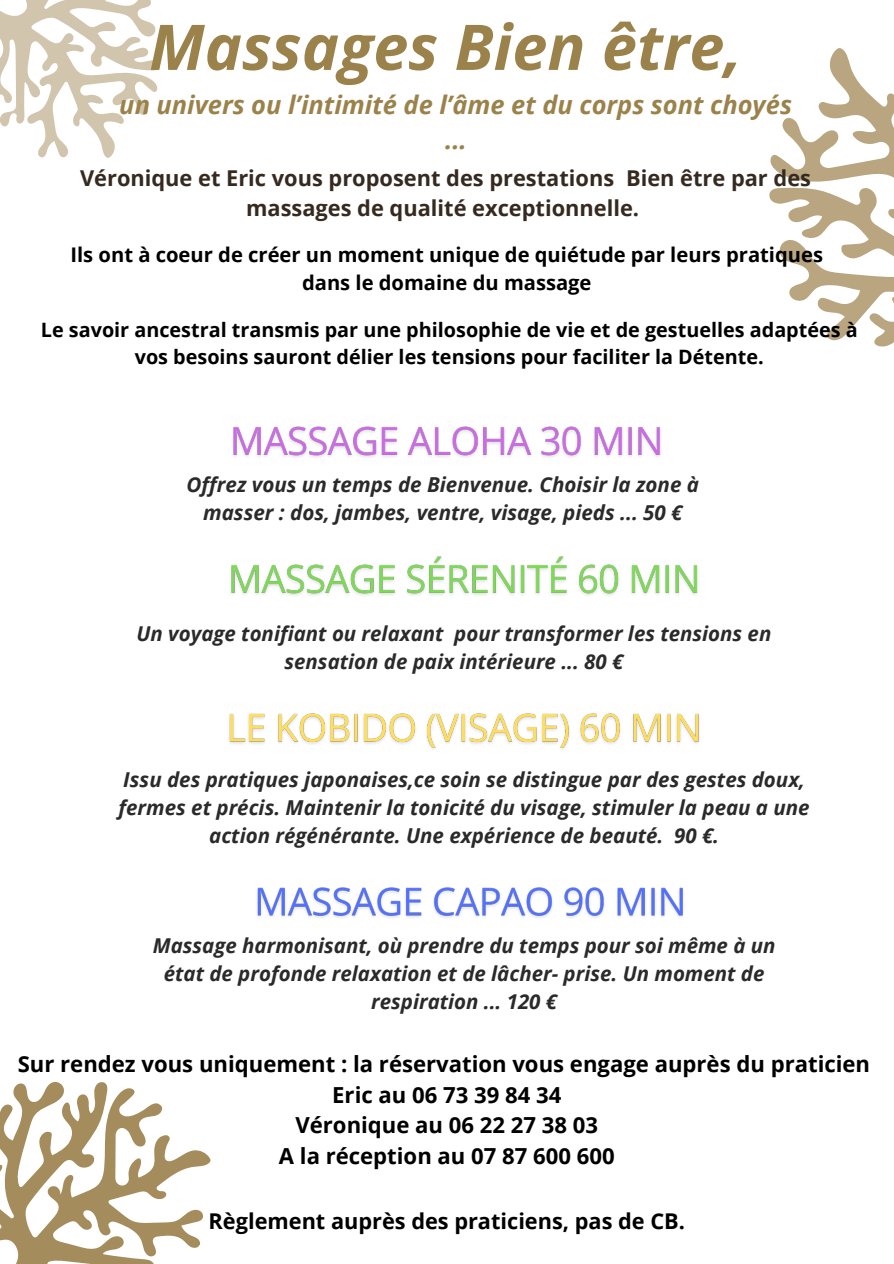
<style>
.page{position:relative;width:894px;height:1264px;background:#fff}
.page>*{position:absolute;margin:0;border:0;box-sizing:border-box;transform-origin:0 0}
.t1{font:italic 700 63px "Open Sans";color:#9a824a}
.t2{font:italic 700 25.35px/35px "Open Sans";color:#9a824a;text-align:center}
.t3{font:700 22.05px/30.5px "Open Sans";color:#000;text-align:center}
.t4{font:700 21.75px/30px "Open Sans";color:#362a20;text-align:center}
.t5{font:700 21.75px "Open Sans";color:#000}
.t6{font:italic 700 20.55px/28px "Open Sans";color:#2a2a2a;text-align:center}
.t7{font:italic 700 20.4px/28px "Open Sans";color:#2a2a2a;text-align:center}
.t8{font:700 20.1px/28.2px "Open Sans";color:#000;text-align:center}
.t9{font:700 19.8px/27.5px "Open Sans";color:#000;text-align:center}
</style>
<div class="page">
<svg style="left:0;top:0;width:160px;height:158px"></svg>
<svg style="left:0;top:1082px;width:211px;height:181px"></svg>
<svg style="left:769px;top:48px;width:124px;height:299px"></svg>
<img style="left:233px;top:426px;width:428px;height:32px">
<img style="left:231px;top:556px;width:467px;height:40px">
<img style="left:229px;top:713px;width:470px;height:36px">
<img style="left:257px;top:887px;width:427px;height:31px">
<p class="t1" style="left:149px;top:3px;width:594px">Massages Bien être,</p>
<h4 class="t2" style="left:119px;top:86px;width:674px">un univers ou l’intimité de l’âme et du corps sont choyés ...</h4>
<h1 class="t4" style="left:80px;top:163px;width:732px">Véronique et Eric vous proposent des prestations Bien être par des massages de qualité exceptionnelle.</h1>
<h4 class="t8" style="left:70px;top:240px;width:754px">Ils ont à coeur de créer un moment unique de quiétude par leurs pratiques dans le domaine du massage</h4>
<h3 class="t9" style="left:41px;top:315px;width:818px">Le savoir ancestral transmis par une philosophie de vie et de gestuelles adaptées à vos besoins sauront délier les tensions pour faciliter la Détente.</h3>
<h4 class="t6" style="left:186px;top:470px;width:514px">Offrez vous un temps de Bienvenue. Choisir la zone à masser : dos, jambes, ventre, visage, pieds ... 50 €</h4>
<p class="t7" style="left:136px;top:619px;width:636px">Un voyage tonifiant ou relaxant pour transformer les tensions en sensation de paix intérieure ... 80 €</p>
<h4 class="t6" style="left:118px;top:765px;width:692px">Issu des pratiques japonaises,ce soin se distingue par des gestes doux, fermes et précis. Maintenir la tonicité du visage, stimuler la peau a une action régénérante. Une expérience de beauté. 90 €.</h4>
<h4 class="t7" style="left:153px;top:930px;width:624px">Massage harmonisant, où prendre du temps pour soi même à un état de profonde relaxation et de lâcher- prise. Un moment de respiration ... 120 €</h4>
<p class="t3" style="left:18px;top:1048px;width:853px">Sur rendez vous uniquement : la réservation vous engage auprès du praticien Eric au 06 73 39 84 34<br>Véronique au 06 22 27 38 03<br>A la réception au 07 87 600 600</p>
<h4 class="t5" style="left:208px;top:1205px;width:478px">Règlement auprès des praticiens, pas de CB.</h4>
</div>
